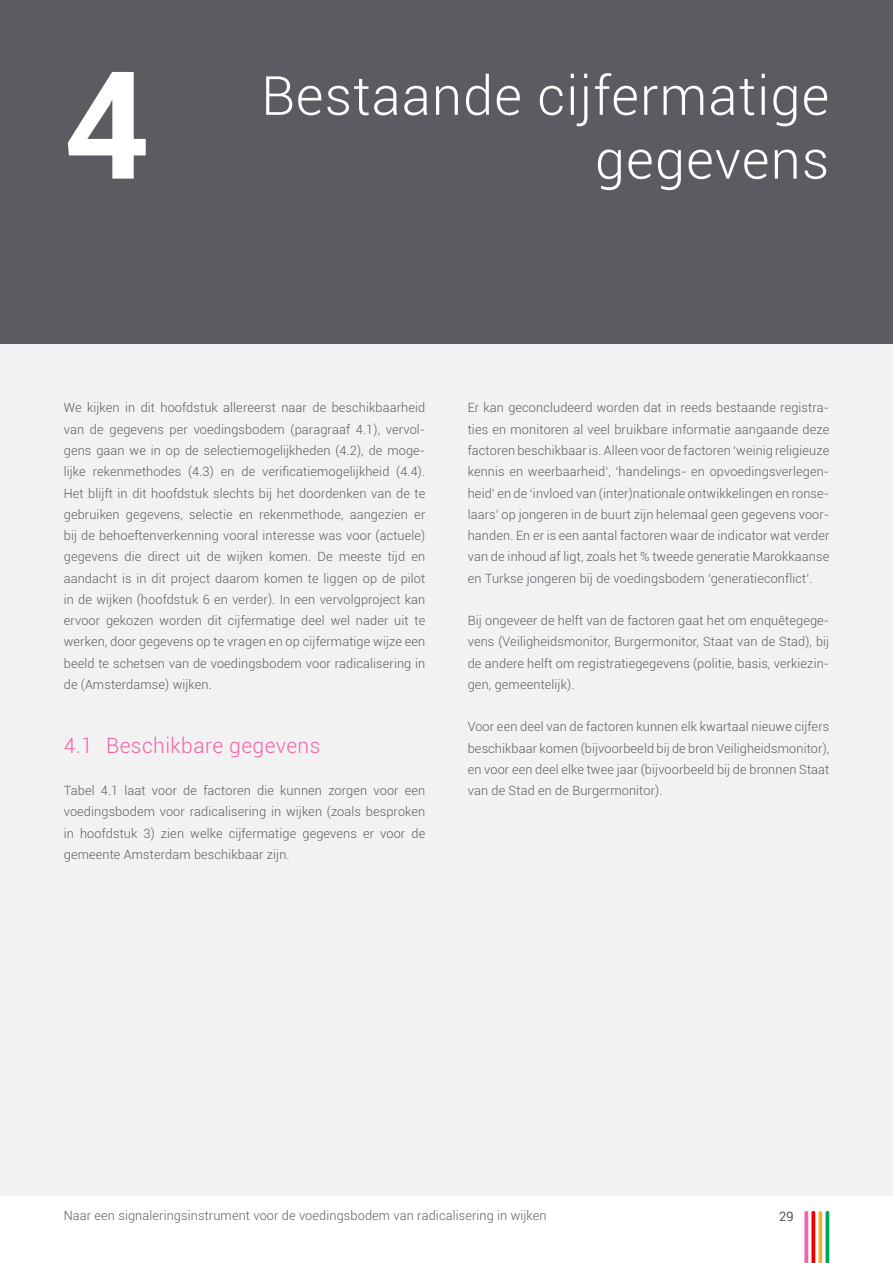
<style>
.page{position:relative;width:893px;height:1263px;background:#fff}
.page>*{position:absolute;margin:0;border:0;box-sizing:border-box;transform-origin:0 0}
.Hoofdstukcijfer{font:700 150px "Roboto";color:#fff}
._1e_onderverdeling{font:300 54px "Roboto";letter-spacing:.02em;color:#fff}
.t1{font:300 21px "Roboto";letter-spacing:.02em;color:#f262a6}
.Broodtekst{font:300 12.75px/21.3px "Roboto";letter-spacing:.01em;color:#5b5c61;text-align:justify}
</style>
<div class="page">
<div style="left:0;top:0;width:893px;height:344px;background:#5b5c61"></div>
<svg style="left:805px;top:1211px;width:24px;height:52px"></svg>
<div style="left:0;top:344px;width:893px;height:852px;background:#f2f2f3"></div>
<p class="Hoofdstukcijfer" style="left:64px;top:19px;width:88px">4</p>
<p class="_1e_onderverdeling" style="left:261px;top:58px;width:570px">Bestaande cijfermatige</p>
<p class="_1e_onderverdeling" style="left:595px;top:122px;width:236px">gegevens</p>
<p class="Broodtekst" style="left:64px;top:397px;width:363px">We kijken in dit hoofdstuk allereerst naar de beschikbaarheid van de gegevens per voedingsbodem (paragraaf 4.1), vervol&shy;gens gaan we in op de selectiemogelijkheden (4.2), de moge&shy;lijke rekenmethodes (4.3) en de verificatiemogelijkheid (4.4).<br>Het blijft in dit hoofdstuk slechts bij het doordenken van de te gebruiken gegevens, selectie en rekenmethode, aangezien er bij de behoeftenverkenning vooral interesse was voor (actuele) gegevens die direct uit de wijken komen. De meeste tijd en aandacht is in dit project daarom komen te liggen op de pilot in de wijken (hoofdstuk 6 en verder). In een vervolgproject kan ervoor gekozen worden dit cijfermatige deel wel nader uit te werken, door gegevens op te vragen en op cijfermatige wijze een beeld te schetsen van de voedingsbodem voor radicalisering in de (Amsterdamse) wijken.</p>
<p class="t1" style="left:64px;top:731px;width:258px">4.1 Beschikbare gegevens</p>
<p class="Broodtekst" style="left:64px;top:780px;width:363px">Tabel 4.1 laat voor de factoren die kunnen zorgen voor een voedingsbodem voor radicalisering in wijken (zoals besproken in hoofdstuk 3) zien welke cijfermatige gegevens er voor de gemeente Amsterdam beschikbaar zijn.</p>
<p class="Broodtekst" style="left:468px;top:397px;width:363px">Er kan geconcludeerd worden dat in reeds bestaande registra&shy;ties en monitoren al veel bruikbare informatie aangaande deze factoren beschikbaar is. Alleen voor de factoren ‘weinig religieuze kennis en weerbaarheid’, ‘handelings- en opvoedingsverlegen&shy;heid’ en de ‘invloed van (inter)nationale ontwikkelingen en ronse&shy;laars’ op jongeren in de buurt zijn helemaal geen gegevens voor&shy;handen. En er is een aantal factoren waar de indicator wat verder van de inhoud af ligt, zoals het % tweede generatie Marokkaanse en Turkse jongeren bij de voedingsbodem ‘generatieconflict’.</p>
<p class="Broodtekst" style="left:468px;top:609px;width:363px">Bij ongeveer de helft van de factoren gaat het om enquêtegege&shy;vens (Veiligheidsmonitor, Burgermonitor, Staat van de Stad), bij de andere helft om registratiegegevens (politie, basis, verkiezin&shy;gen, gemeentelijk).</p>
<p class="Broodtekst" style="left:468px;top:716px;width:363px">Voor een deel van de factoren kunnen elk kwartaal nieuwe cijfers beschikbaar komen (bijvoorbeeld bij de bron Veiligheidsmonitor), en voor een deel elke twee jaar (bijvoorbeeld bij de bronnen Staat van de Stad en de Burgermonitor).</p>
<p class="Broodtekst" style="left:64px;top:1205px;width:484px">Naar een signaleringsinstrument voor de voedingsbodem van radicalisering in wijken</p>
<p class="Broodtekst" style="left:779px;top:1205px;width:16px">29</p>
</div>
